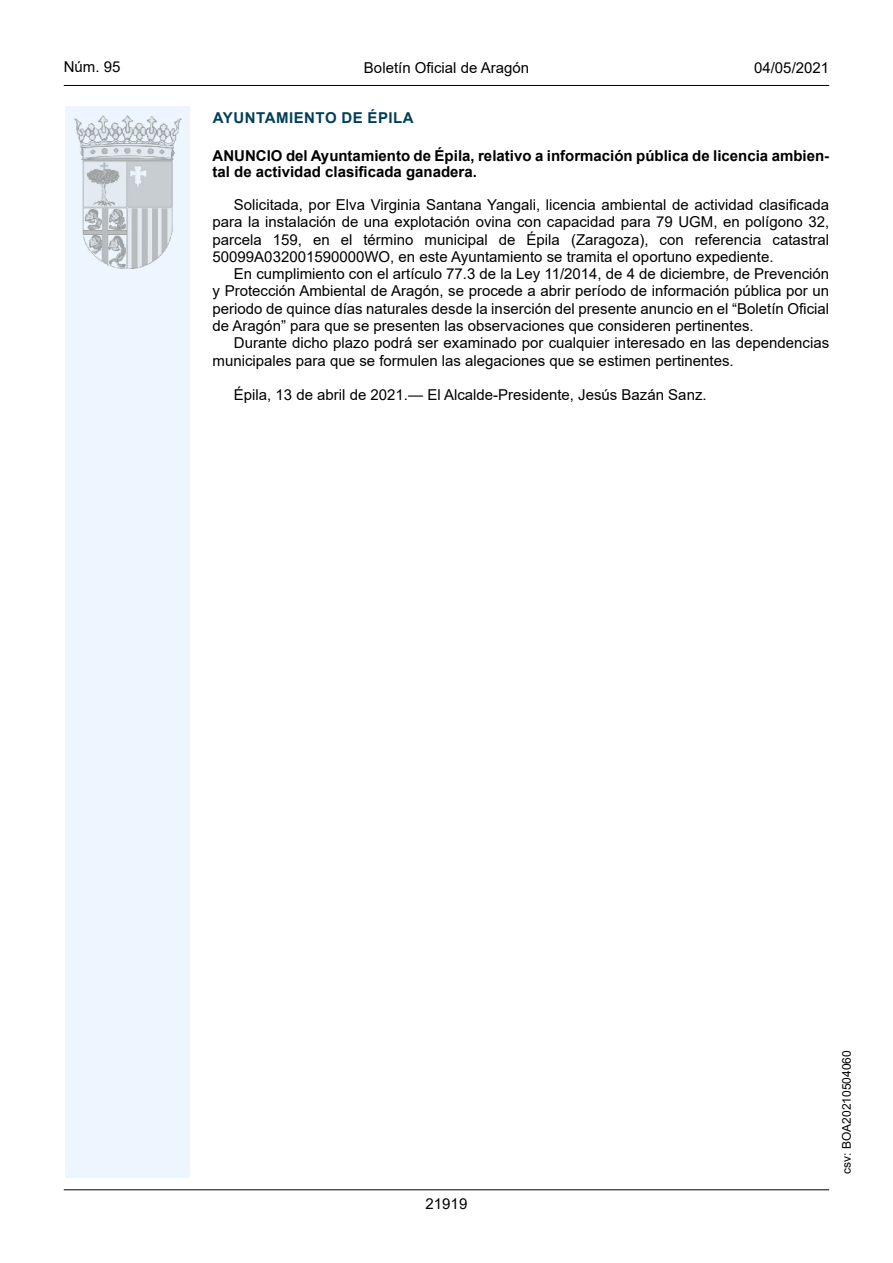
<style>
.page{position:relative;width:893px;height:1263px;background:#fff}
.page>*{position:absolute;margin:0;border:0;box-sizing:border-box;transform-origin:0 0}
.inicio_de_parrafo{font:15px/17.2px "Arial";color:#000;text-align:justify}
.Titulo_text{font:15px/16.5px "Arial Bold MT2";color:#000}
.t1{font:15px "Arial MT2";color:#000}
.emisor_text{font:15px "Arial Bold MT2";letter-spacing:.035em;color:#003f58}
.t2{font:12px "Arial MT2";color:#000}
.s1{font-family:"Arial";font-weight:700}
</style>
<div class="page">
<hr style="left:64px;top:1189px;width:765px;height:1px;background:#000">
<hr style="left:64px;top:85px;width:765px;height:1px;background:#000">
<div style="left:65px;top:106px;width:125px;height:1072px;background:#edf6fe"></div>
<img style="left:75px;top:115px;width:106px;height:153px">
<p class="t1" style="left:64px;top:57px;width:58px">Núm. 95</p>
<p class="inicio_de_parrafo" style="left:364px;top:59px;width:167px">Boletín Oficial de Aragón</p>
<p class="t1" style="left:754px;top:57px;width:77px">04/05/2021</p>
<h5 class="emisor_text" style="left:213px;top:107px;width:202px">AYUNTAMIENTO DE ÉPILA</h5>
<p class="Titulo_text" style="left:213px;top:147px;width:618px">ANUNCIO del Ayuntamiento de Épila, relativo a información pública de licencia ambien&shy;<span class="s1">tal de actividad clasificada ganadera.</span></p>
<p class="inicio_de_parrafo" style="left:213px;top:196px;width:618px;text-indent:21px">Solicitada, por Elva Virginia Santana Yangali, licencia ambiental de actividad clasificada para la instalación de una explotación ovina con capacidad para 79 UGM, en polígono 32, parcela 159, en el término municipal de Épila (Zaragoza), con referencia catastral 50099A032001590000WO, en este Ayuntamiento se tramita el oportuno expediente.</p>
<p class="inicio_de_parrafo" style="left:213px;top:265px;width:618px;text-indent:21px">En cumplimiento con el artículo 77.3 de la Ley 11/2014, de 4 de diciembre, de Prevención y Protección Ambiental de Aragón, se procede a abrir período de información pública por un periodo de quince días naturales desde la inserción del presente anuncio en el “Boletín Oficial de Aragón” para que se presenten las observaciones que consideren pertinentes.</p>
<p class="inicio_de_parrafo" style="left:213px;top:334px;width:618px;text-indent:21px">Durante dicho plazo podrá ser examinado por cualquier interesado en las dependencias municipales para que se formulen las alegaciones que se estimen pertinentes.</p>
<p class="inicio_de_parrafo" style="left:234px;top:386px;width:474px">Épila, 13 de abril de 2021.— El Alcalde-Presidente, Jesús Bazán Sanz.</p>
<p class="t1" style="left:426px;top:1193px;width:43px">21919</p>
<p class="t2" style="left:838px;top:1174px;width:125px;rotate:-90deg">csv: BOA20210504060</p>
</div>
